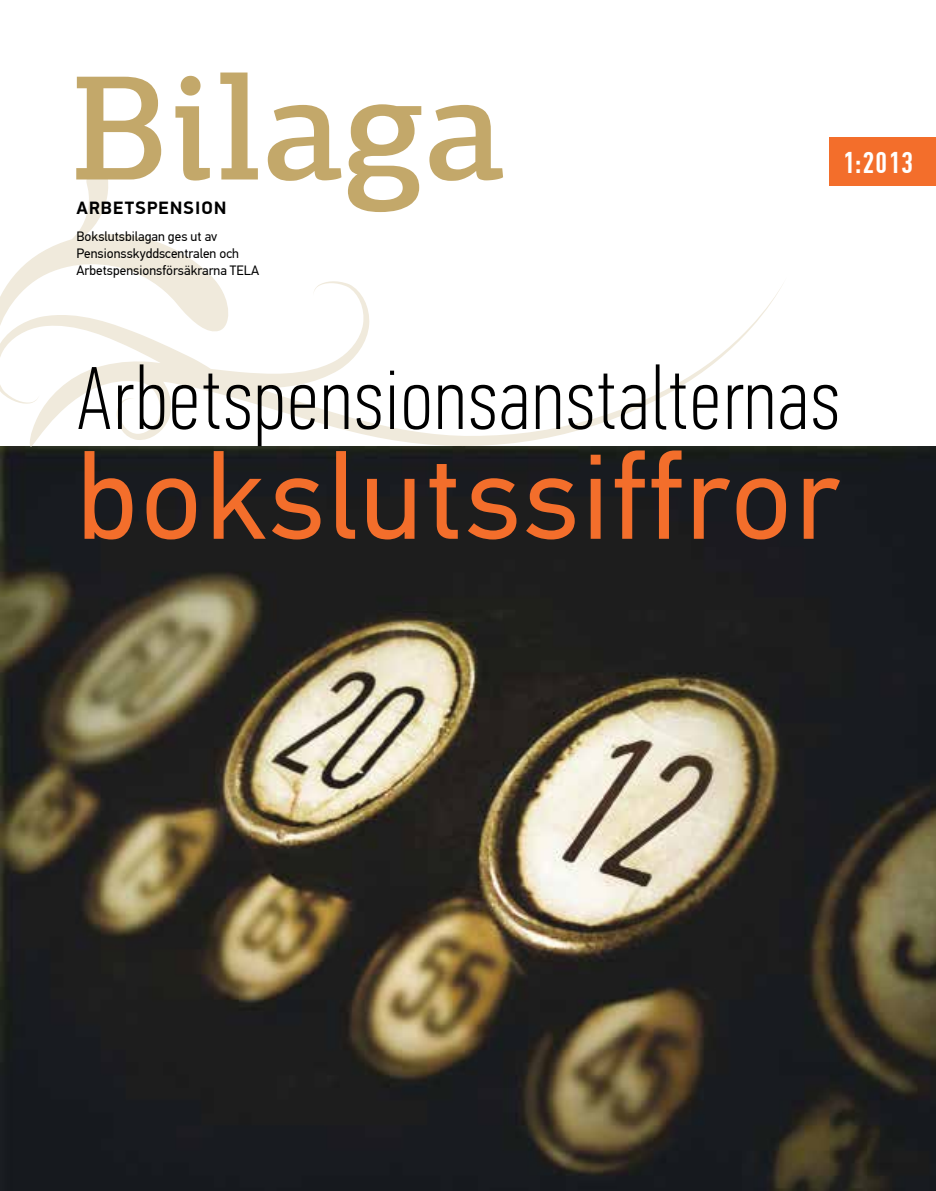
<style>
.page{position:relative;width:936px;height:1191px;background:#fff}
.page>*{position:absolute;margin:0;border:0;box-sizing:border-box;transform-origin:0 0}
.t1{font:500 150px "PF Agora Slab Pro";color:#c3a86a}
.t2{font:120.75px "PF Din Text Pro";letter-spacing:.025em;color:#f36e2b}
.t3{font:100 88.95px "PF Din Text Comp Pro";letter-spacing:.025em;color:#000}
.t4{font:500 30px "PF Din Text Comp Pro";color:#fff}
.t5{font:700 18px "PF Din Display Pro";letter-spacing:.06em;color:#000}
.t6{font:13.5px/17px "PF Din Text Pro";color:#000}
</style>
<div class="page">
<img style="left:0;top:447px;width:935px;height:744px">
<svg style="left:0;top:169px;width:787px;height:279px"></svg>
<div style="left:829px;top:138px;width:106px;height:48px;background:#f36e2b"></div>
<h1 class="t1" style="left:70px;top:35px;width:436px">Bilaga</h1>
<h3 class="t5" style="left:77px;top:197px;width:151px">ARBETSPENSION</h3>
<p class="t6" style="left:77px;top:228px;width:184px">Bokslutsbilagan ges ut av<br>Pensionsskyddscentralen och<br>Arbetspensionsförsäkrarna TELA</p>
<h3 class="t4" style="left:842px;top:145px;width:72px">1:2013</h3>
<h3 class="t3" style="left:77px;top:348px;width:763px">Arbetspensionsanstalternas</h3>
<h2 class="t2" style="left:77px;top:426px;width:763px">bokslutssiffror</h2>
</div>
